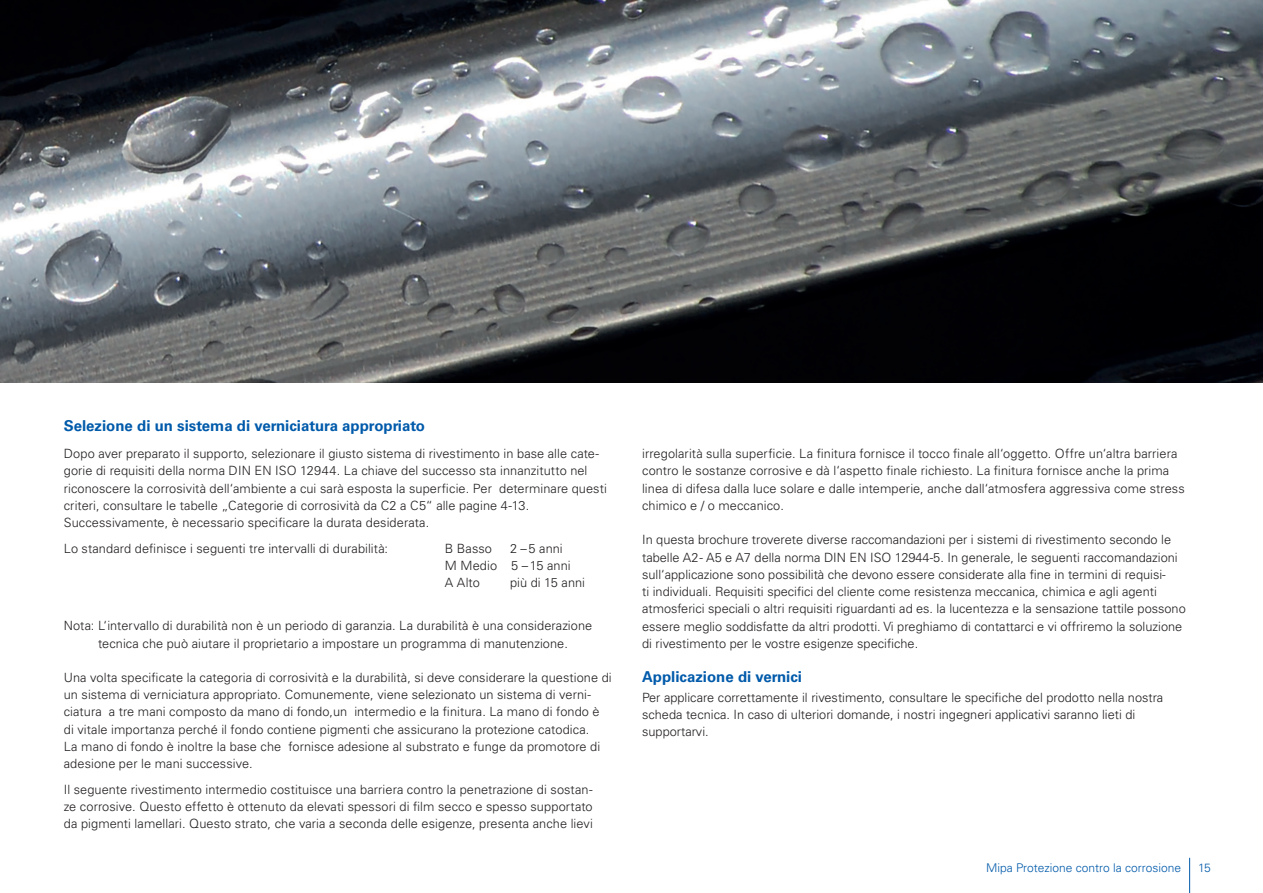
<style>
.page{position:relative;width:1263px;height:893px;background:#fff}
.page>*{position:absolute;margin:0;border:0;box-sizing:border-box;transform-origin:0 0}
.t1{font:700 15px "Univers LT Pro 65";color:#015aaa}
.t2{font:300 12.75px/17.2px "Univers LT Pro 45";letter-spacing:.005em;color:#231f20}
.t3{font:300 12px "Univers LT Pro 45";color:#015aaa}
</style>
<div class="page">
<img style="left:0;top:0;width:1263px;height:382px">
<hr style="left:1189px;top:858px;width:1px;height:35px;background:#015aaa">
<p class="t1" style="left:64px;top:417px;width:363px">Selezione di un sistema di verniciatura appropriato</p>
<p class="t2" style="left:64px;top:445px;width:545px">Dopo aver preparato il supporto, selezionare il giusto sistema di rivestimento in base alle cate&shy;gorie di requisiti della norma DIN EN ISO 12944. La chiave del successo sta innanzitutto nel riconoscere la corrosività dell‘ambiente a cui sarà esposta la superficie. Per determinare questi criteri, consultare le tabelle „Categorie di corrosività da C2 a C5“ alle pagine 4-13.<br>Successivamente, è necessario specificare la durata desiderata.</p>
<p class="t2" style="left:64px;top:540px;width:326px">Lo standard definisce i seguenti tre intervalli di durabilità:</p>
<p class="t2" style="left:445px;top:540px;width:49px">B Basso</p>
<p class="t2" style="left:445px;top:540px;width:127px;text-indent:65px">2 –5 anni<br>M Medio 5 –15 anni<br>A Alto</p>
<p class="t2" style="left:510px;top:574px;width:77px">più di 15 anni</p>
<p class="t2" style="left:98px;top:617px;width:496px;text-indent:-34px">Nota: L‘intervallo di durabilità non è un periodo di garanzia. La durabilità è una considerazione tecnica che può aiutare il proprietario a impostare un programma di manutenzione.</p>
<p class="t2" style="left:64px;top:669px;width:549px">Una volta specificate la categoria di corrosività e la durabilità, si deve considerare la questione di un sistema di verniciatura appropriato. Comunemente, viene selezionato un sistema di verni&shy;ciatura a tre mani composto da mano di fondo,un intermedio e la finitura. La mano di fondo è di vitale importanza perché il fondo contiene pigmenti che assicurano la protezione catodica.<br>La mano di fondo è inoltre la base che fornisce adesione al substrato e funge da promotore di adesione per le mani successive.</p>
<p class="t2" style="left:64px;top:781px;width:530px;text-align:justify">Il seguente rivestimento intermedio costituisce una barriera contro la penetrazione di sostan&shy;ze corrosive. Questo effetto è ottenuto da elevati spessori di film secco e spesso supportato da pigmenti lamellari. Questo strato, che varia a seconda delle esigenze, presenta anche lievi</p>
<p class="t2" style="left:642px;top:445px;width:544px">irregolarità sulla superficie. La finitura fornisce il tocco finale all‘oggetto. Offre un‘altra barriera contro le sostanze corrosive e dà l‘aspetto finale richiesto. La finitura fornisce anche la prima linea di difesa dalla luce solare e dalle intemperie, anche dall‘atmosfera aggressiva come stress chimico e / o meccanico.</p>
<p class="t2" style="left:642px;top:531px;width:545px">In questa brochure troverete diverse raccomandazioni per i sistemi di rivestimento secondo le tabelle A2 - A5 e A7 della norma DIN EN ISO 12944-5. In generale, le seguenti raccomandazioni sull‘applicazione sono possibilità che devono essere considerate alla fine in termini di requisi-<br>ti individuali. Requisiti specifici del cliente come resistenza meccanica, chimica e agli agenti atmosferici speciali o altri requisiti riguardanti ad es. la lucentezza e la sensazione tattile possono essere meglio soddisfatte da altri prodotti. Vi preghiamo di contattarci e vi offriremo la soluzione di rivestimento per le vostre esigenze specifiche.</p>
<p class="t1" style="left:642px;top:668px;width:162px">Applicazione di vernici</p>
<p class="t2" style="left:642px;top:688px;width:523px">Per applicare correttamente il rivestimento, consultare le specifiche del prodotto nella nostra scheda tecnica. In caso di ulteriori domande, i nostri ingegneri applicativi saranno lieti di supportarvi.</p>
<p class="t3" style="left:986px;top:861px;width:197px">Mipa Protezione contro la corrosione</p>
<p class="t3" style="left:1198px;top:861px;width:14px">15</p>
</div>
